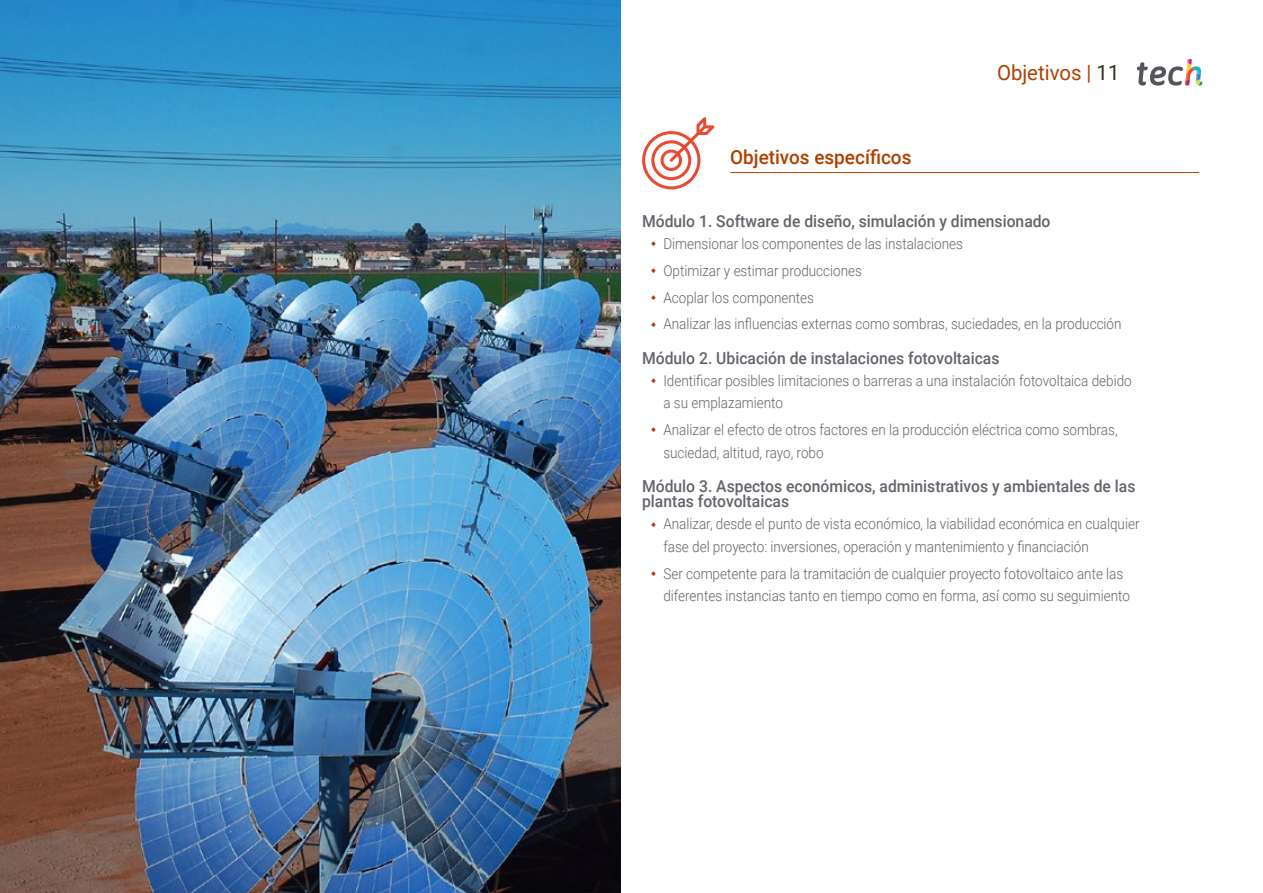
<style>
.page{position:relative;width:1263px;height:893px;background:#fff}
.page>*{position:absolute;margin:0;border:0;box-sizing:border-box;transform-origin:0 0}
.t1{font:21px "Roboto";color:#ae4000}
.t2{font:500 19.5px "Roboto";color:#ae4000}
.t3{font:500 16.5px/15px "Roboto";color:#61646a;scale:.95 1}
.t4{font:300 15px/22.5px "Roboto";color:#61646a;scale:.9 1}
.s1{color:#312e20}
</style>
<div class="page">
<hr style="left:730px;top:172px;width:469px;height:1px;background:#ae4000">
<svg style="left:642px;top:117px;width:72px;height:72px"></svg>
<img style="left:0;top:0;width:621px;height:893px">
<svg style="left:1137px;top:59px;width:65px;height:27px"></svg>
<h2 class="t2" style="left:730px;top:143px;width:183px">Objetivos específicos</h2>
<h1 class="t1" style="left:997px;top:57px;width:124px">Objetivos | <span class="s1">11</span></h1>
<p class="t3" style="left:642px;top:213px;width:431px">Módulo 1. Software de diseño, simulación y dimensionado</p>
<p class="t4" style="left:663px;top:230px;width:511px;line-height:26.7px">Dimensionar los componentes de las instalaciones<br>Optimizar y estimar producciones<br>Acoplar los componentes<br>Analizar las influencias externas como sombras, suciedades, en la producción</p>
<p class="t3" style="left:642px;top:350px;width:378px">Módulo 2. Ubicación de instalaciones fotovoltaicas</p>
<p class="t4" style="left:663px;top:369px;width:522px">Identificar posibles limitaciones o barreras a una instalación fotovoltaica debido a su emplazamiento</p>
<p class="t4" style="left:663px;top:418px;width:506px">Analizar el efecto de otros factores en la producción eléctrica como sombras, suciedad, altitud, rayo, robo</p>
<p class="t3" style="left:642px;top:478px;width:521px">Módulo 3. Aspectos económicos, administrativos y ambientales de las plantas fotovoltaicas</p>
<p class="t4" style="left:663px;top:512px;width:530px">Analizar, desde el punto de vista económico, la viabilidad económica en cualquier fase del proyecto: inversiones, operación y mantenimiento y financiación</p>
<p class="t4" style="left:663px;top:561px;width:520px">Ser competente para la tramitación de cualquier proyecto fotovoltaico ante las diferentes instancias tanto en tiempo como en forma, así como su seguimiento</p>
</div>
